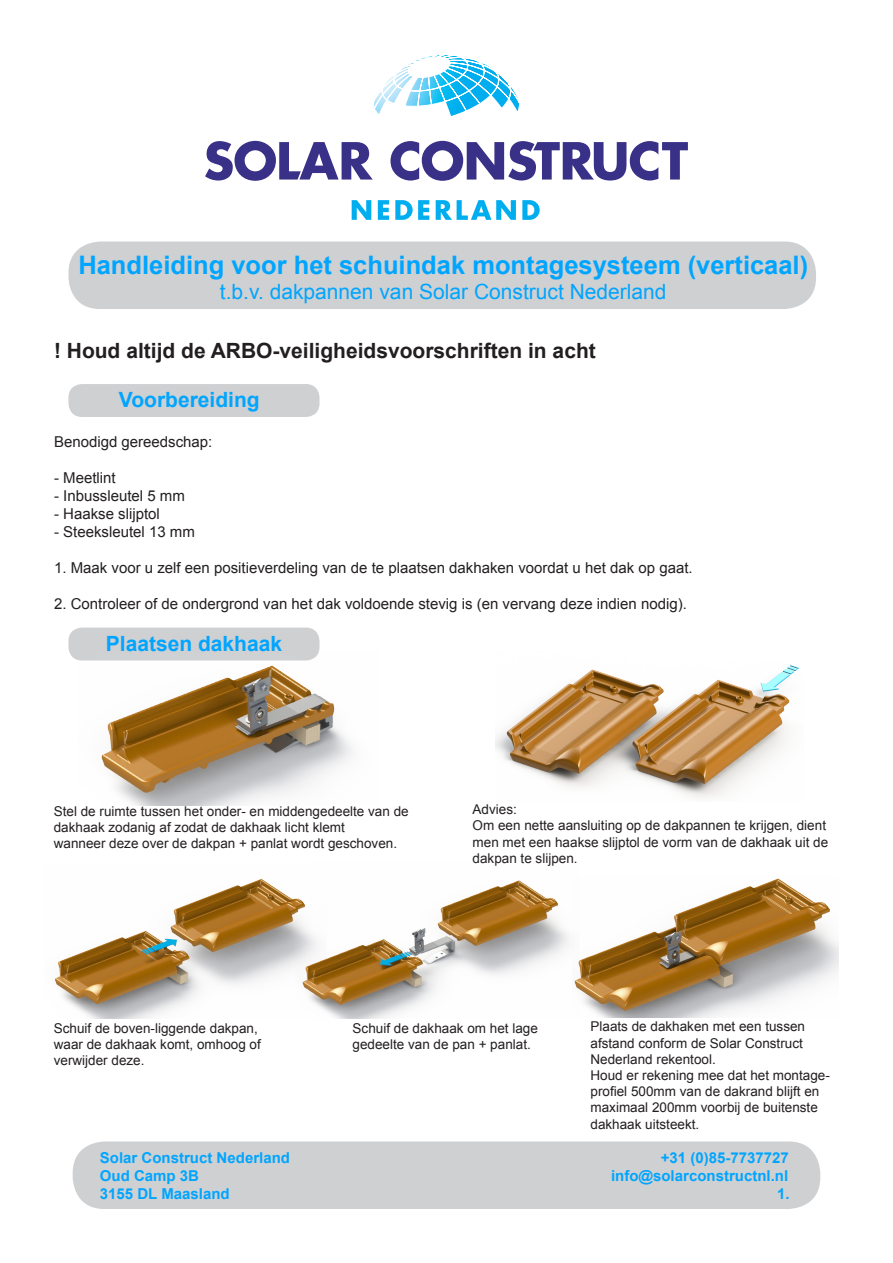
<style>
.page{position:relative;width:893px;height:1263px;background:#fff}
.page>*{position:absolute;margin:0;border:0;box-sizing:border-box;transform-origin:0 0}
.t1{font:700 25.5px "Arial";color:#00a5ff}
.t2{font:700 21px "Arial";color:#231f20}
.t3{font:21px "Arial";color:#00a5ff}
.t4{font:700 21px "Arial";color:#00a5ff}
.t5{font:15px "Arial";color:#231f20}
.t6{font:700 15px "Arial";color:#00a5ff}
.t7{font:13.5px/16.2px "Arial";color:#231f20}
</style>
<div class="page">
<svg style="left:205px;top:141px;width:168px;height:40px"></svg>
<svg style="left:390px;top:141px;width:298px;height:40px"></svg>
<svg style="left:352px;top:200px;width:19px;height:20px"></svg>
<svg style="left:378px;top:200px;width:11px;height:20px"></svg>
<svg style="left:395px;top:200px;width:34px;height:20px"></svg>
<svg style="left:436px;top:200px;width:80px;height:20px"></svg>
<svg style="left:522px;top:200px;width:18px;height:20px"></svg>
<svg style="left:374px;top:54px;width:146px;height:63px"></svg>
<div style="left:68px;top:242px;width:748px;height:67px;background:#cfd0d2;border-radius:32px"></div>
<div style="left:68px;top:384px;width:251px;height:33px;background:#cfd0d2;border-radius:14px"></div>
<div style="left:68px;top:628px;width:251px;height:32px;background:#cfd0d2;border-radius:14px"></div>
<div style="left:73px;top:1141px;width:747px;height:68px;background:#cfd0d2;border-radius:32px"></div>
<img style="left:495px;top:665px;width:304px;height:133px">
<img style="left:79px;top:652px;width:274px;height:154px">
<img style="left:54px;top:879px;width:241px;height:139px">
<img style="left:295px;top:880px;width:274px;height:138px">
<img style="left:574px;top:878px;width:265px;height:140px">
<p class="t1" style="left:78px;top:248px;width:731px">Handleiding voor het schuindak montagesysteem (verticaal)</p>
<p class="t3" style="left:220px;top:278px;width:448px">t.b.v. dakpannen van Solar Construct Nederland</p>
<p class="t2" style="left:54px;top:336px;width:543px">! Houd altijd de ARBO-veiligheidsvoorschriften in acht</p>
<p class="t4" style="left:119px;top:386px;width:142px">Voorbereiding</p>
<p class="t5" style="left:54px;top:432px;width:160px">Benodigd gereedschap:</p>
<p class="t5" style="left:54px;top:468px;width:63px">- Meetlint</p>
<p class="t5" style="left:54px;top:486px;width:132px">- Inbussleutel 5 mm</p>
<p class="t5" style="left:54px;top:504px;width:107px">- Haakse slijptol</p>
<p class="t5" style="left:54px;top:522px;width:142px">- Steeksleutel 13 mm</p>
<p class="t5" style="left:54px;top:558px;width:640px">1. Maak voor u zelf een positieverdeling van de te plaatsen dakhaken voordat u het dak op gaat.</p>
<p class="t5" style="left:54px;top:594px;width:634px">2. Controleer of de ondergrond van het dak voldoende stevig is (en vervang deze indien nodig).</p>
<p class="t4" style="left:106px;top:629px;width:178px">Plaatsen dakhaak</p>
<p class="t7" style="left:54px;top:803px;width:356px">Stel de ruimte tussen het onder- en middengedeelte van de dakhaak zodanig af zodat de dakhaak licht klemt</p>
<p class="t7" style="left:54px;top:835px;width:345px">wanneer deze over de dakpan + panlat wordt geschoven.</p>
<p class="t7" style="left:473px;top:801px;width:46px">Advies:</p>
<p class="t7" style="left:473px;top:818px;width:357px">Om een nette aansluiting op de dakpannen te krijgen, dient men met een haakse slijptol de vorm van de dakhaak uit de</p>
<p class="t7" style="left:473px;top:850px;width:107px">dakpan te slijpen.</p>
<p class="t7" style="left:54px;top:1020px;width:209px">Schuif de boven-liggende dakpan, waar de dakhaak komt, omhoog of verwijder deze.</p>
<p class="t7" style="left:353px;top:1020px;width:187px">Schuif de dakhaak om het lage gedeelte van de pan + panlat.</p>
<p class="t7" style="left:590px;top:1019px;width:216px">Plaats de dakhaken met een tussen afstand conform de Solar Construct<br>Nederland rekentool.</p>
<p class="t7" style="left:590px;top:1067px;width:241px">Houd er rekening mee dat het montage&shy;profiel 500mm van de dakrand blijft en maximaal 200mm voorbij de buitenste dakhaak uitsteekt.</p>
<p class="t6" style="left:100px;top:1147px;width:192px">Solar Construct Nederland</p>
<p class="t6" style="left:661px;top:1147px;width:129px">+31 (0)85-7737727</p>
<p class="t6" style="left:100px;top:1165px;width:101px">Oud Camp 3B</p>
<p class="t6" style="left:611px;top:1165px;width:179px">info@solarconstructnl.nl</p>
<p class="t6" style="left:100px;top:1183px;width:131px">3155 DL Maasland</p>
<p class="t6" style="left:777px;top:1183px;width:14px">1.</p>
</div>
